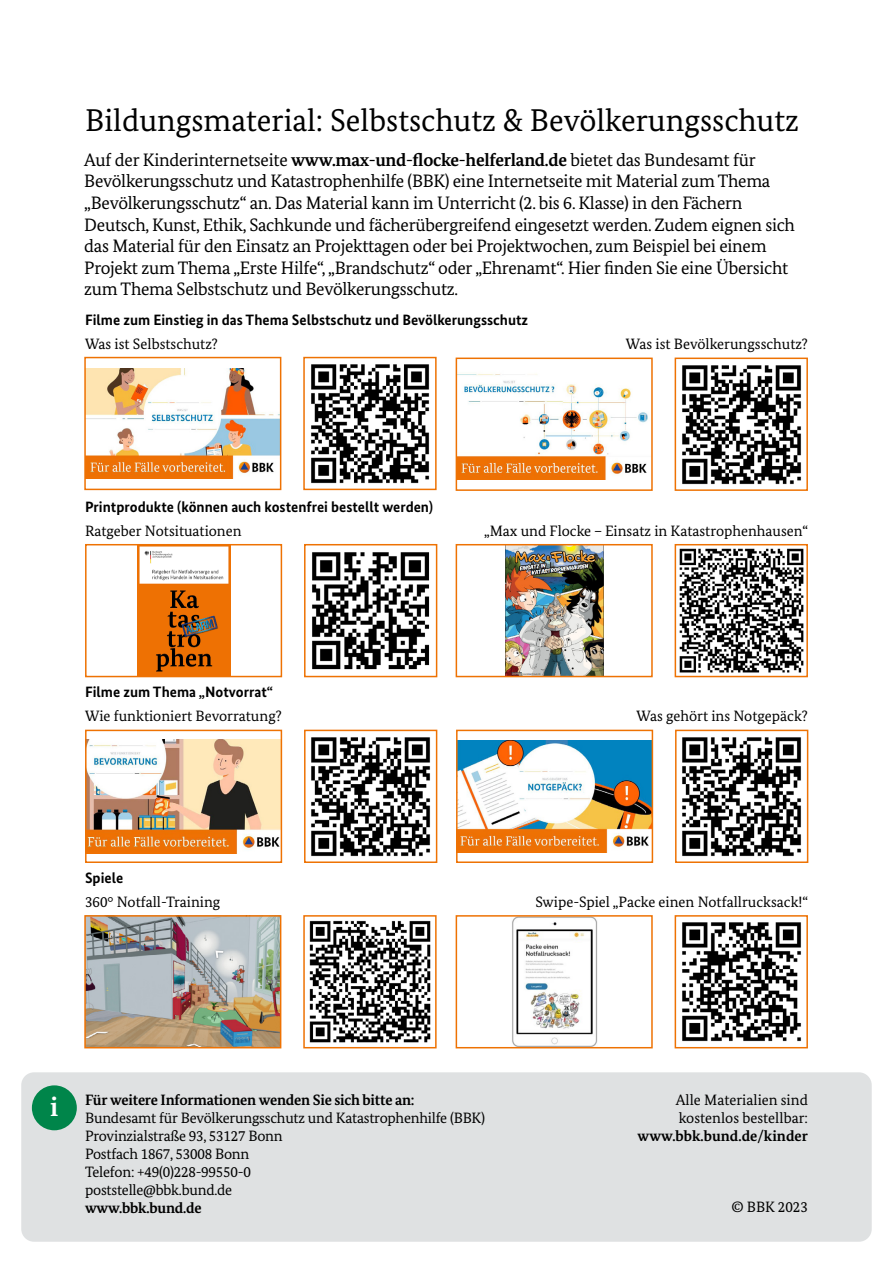
<style>
.page{position:relative;width:893px;height:1263px;background:#fff}
.page>*{position:absolute;margin:0;border:0;box-sizing:border-box;transform-origin:0 0}
.t1{font:31.5px "Bundes Serif";color:#000}
.t2{font:700 27px "Bundes Serif";color:#fff}
.t3{font:18px/21.6px "Bundes Serif";letter-spacing:-.015em;color:#000}
.t4{font:15px/18px "Bundes Serif";color:#000}
.t5{font:700 15px "Bundes Sans";color:#000}
.t6{font:700 15px "Bundes Serif";letter-spacing:-.015em;color:#000}
.s1{font-weight:700}
</style>
<div class="page">
<div style="left:21px;top:1072px;width:851px;height:170px;background:#dfe1e2;border-radius:13px"></div>
<div style="left:32px;top:1085px;width:45px;height:45px;background:#00854a;border-radius:50%"></div>
<img style="left:87px;top:369px;width:191px;height:109px">
<div style="left:84px;top:357px;width:197px;height:133px;border:2px solid #ee7203"></div>
<img style="left:311px;top:364px;width:119px;height:120px">
<div style="left:303px;top:357px;width:134px;height:133px;border:2px solid #ee7203"></div>
<img style="left:459px;top:374px;width:189px;height:106px">
<div style="left:456px;top:358px;width:197px;height:133px;border:2px solid #ee7203"></div>
<img style="left:682px;top:365px;width:119px;height:120px">
<div style="left:675px;top:358px;width:133px;height:133px;border:2px solid #ee7203"></div>
<img style="left:505px;top:547px;width:98px;height:127px">
<div style="left:456px;top:544px;width:197px;height:133px;border:2px solid #ee7203"></div>
<img style="left:679px;top:548px;width:125px;height:125px">
<div style="left:675px;top:544px;width:133px;height:133px;border:2px solid #ee7203"></div>
<img style="left:137px;top:547px;width:93px;height:127px">
<div style="left:85px;top:544px;width:197px;height:133px;border:2px solid #ee7203"></div>
<img style="left:312px;top:552px;width:118px;height:118px">
<div style="left:304px;top:544px;width:133px;height:133px;border:2px solid #ee7203"></div>
<img style="left:88px;top:739px;width:191px;height:114px">
<div style="left:85px;top:730px;width:197px;height:133px;border:2px solid #ee7203"></div>
<img style="left:311px;top:737px;width:119px;height:120px">
<div style="left:304px;top:730px;width:133px;height:133px;border:2px solid #ee7203"></div>
<img style="left:459px;top:740px;width:191px;height:112px">
<div style="left:456px;top:730px;width:197px;height:133px;border:2px solid #ee7203"></div>
<img style="left:682px;top:737px;width:119px;height:120px">
<div style="left:675px;top:730px;width:133px;height:133px;border:2px solid #ee7203"></div>
<img style="left:87px;top:918px;width:191px;height:127px">
<div style="left:84px;top:915px;width:197px;height:133px;border:2px solid #ee7203"></div>
<img style="left:309px;top:920px;width:122px;height:123px">
<div style="left:303px;top:915px;width:134px;height:133px;border:2px solid #ee7203"></div>
<img style="left:512px;top:918px;width:85px;height:127px">
<div style="left:456px;top:915px;width:197px;height:133px;border:2px solid #ee7203"></div>
<img style="left:682px;top:922px;width:119px;height:120px">
<div style="left:675px;top:915px;width:133px;height:133px;border:2px solid #ee7203"></div>
<h1 class="t1" style="left:85px;top:101px;width:716px">Bildungsmaterial: Selbstschutz &amp; Bevölkerungsschutz</h1>
<p class="t3" style="left:84px;top:149px;width:712px">Auf der Kinderinternetseite <span class="s1">www.max-und-flocke-helferland.de</span> bietet das Bundesamt für Bevölkerungsschutz und Katastrophenhilfe (BBK) eine Internetseite mit Material zum Thema „Bevölkerungsschutz“ an. Das Material kann im Unterricht (2. bis 6. Klasse) in den Fächern Deutsch, Kunst, Ethik, Sachkunde und fächerübergreifend eingesetzt werden. Zudem eignen sich das Material für den Einsatz an Projekttagen oder bei Projektwochen, zum Beispiel bei einem Projekt zum Thema „Erste Hilfe“, „Brandschutz“ oder „Ehrenamt“. Hier finden Sie eine Übersicht zum Thema Selbstschutz und Bevölkerungsschutz.</p>
<p class="t5" style="left:85px;top:311px;width:445px">Filme zum Einstieg in das Thema Selbstschutz und Bevölkerungsschutz</p>
<p class="t4" style="left:85px;top:335px;width:134px">Was ist Selbstschutz?</p>
<p class="t5" style="left:85px;top:497px;width:349px">Printprodukte (können auch kostenfrei bestellt werden)</p>
<p class="t4" style="left:626px;top:335px;width:184px">Was ist Bevölkerungsschutz?</p>
<p class="t4" style="left:85px;top:521px;width:158px">Ratgeber Notsituationen</p>
<p class="t5" style="left:85px;top:683px;width:190px">Filme zum Thema „Notvorrat“</p>
<p class="t4" style="left:85px;top:707px;width:198px">Wie funktioniert Bevorratung?</p>
<p class="t5" style="left:85px;top:869px;width:40px">Spiele</p>
<p class="t4" style="left:85px;top:893px;width:137px">360° Notfall-Training</p>
<p class="t4" style="left:484px;top:521px;width:326px">„Max und Flocke – Einsatz in Katastrophenhausen“</p>
<p class="t4" style="left:636px;top:707px;width:173px">Was gehört ins Notgepäck?</p>
<p class="t4" style="left:535px;top:893px;width:274px">Swipe-Spiel „Packe einen Notfallrucksack!“</p>
<p class="t6" style="left:85px;top:1090px;width:331px">Für weitere Informationen wenden Sie sich bitte an:</p>
<p class="t4" style="left:85px;top:1108px;width:401px">Bundesamt für Bevölkerungsschutz und Katastrophenhilfe (BBK)<br>Provinzialstraße 93, 53127 Bonn<br>Postfach 1867, 53008 Bonn<br>Telefon: +49(0)228-99550-0<br>poststelle@bbk.bund.de</p>
<p class="t6" style="left:85px;top:1198px;width:118px">www.bbk.bund.de</p>
<h2 class="t2" style="left:50px;top:1091px;width:10px">i</h2>
<p class="t4" style="left:676px;top:1090px;width:134px">Alle Materialien sind kostenlos bestellbar:</p>
<p class="t6" style="left:638px;top:1126px;width:172px">www.bbk.bund.de/kinder</p>
<p class="t4" style="left:731px;top:1197px;width:78px">© BBK 2023</p>
</div>
